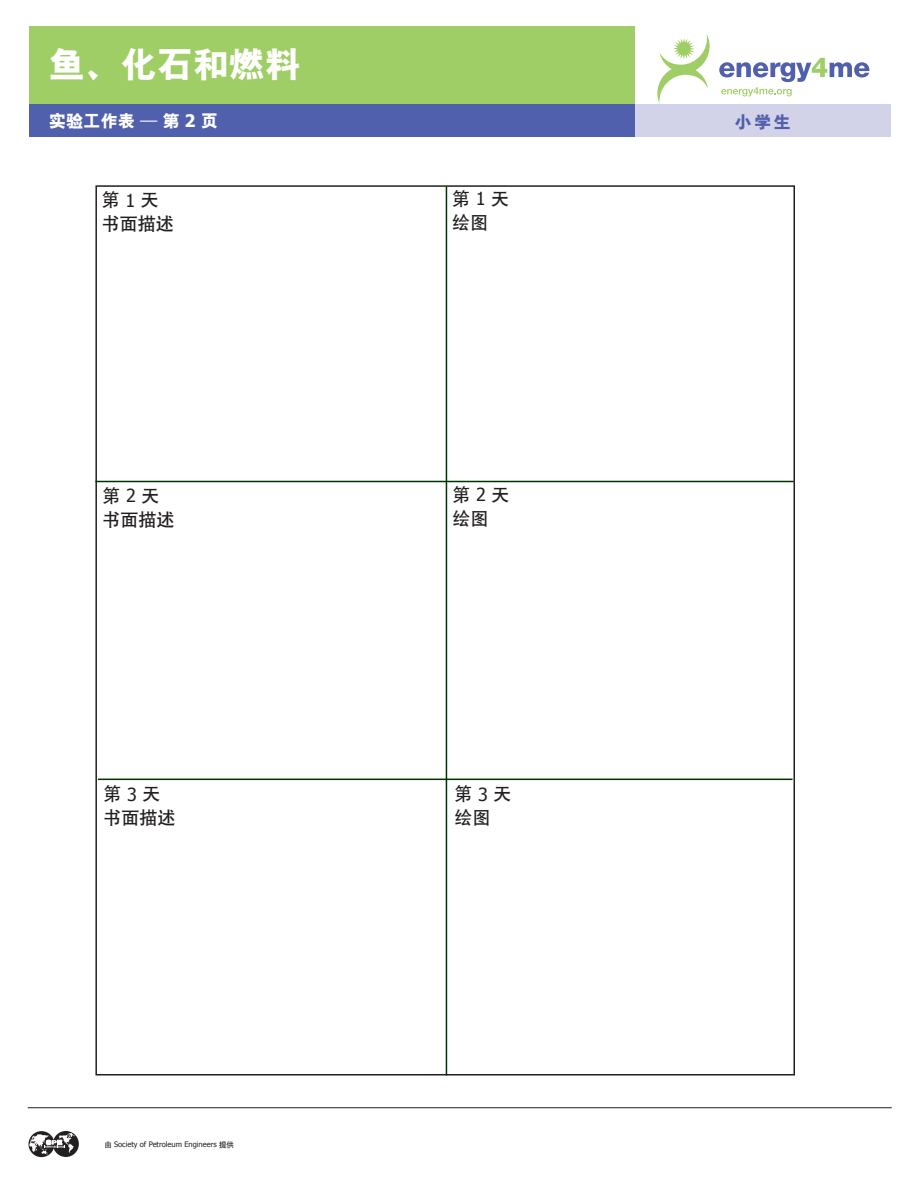
<style>
.page{position:relative;width:918px;height:1188px;background:#fff}
.page>*{position:absolute;margin:0;border:0;box-sizing:border-box;transform-origin:0 0}
.t1{font:36px "H Yb 9 gj";color:#fff}
.t2{font:18px/24px "H Yb 1 gj";color:#231f20}
.t3{font:17.25px "H Yb 9 gj";color:#fff}
.t4{font:17.25px "H Yb 9 gj";color:#5060ac}
.t5{font:7.5px "Tahoma";color:#231f20}
.s1{font-family:"Tahoma";font-weight:700}
.s2{font-family:"Tahoma"}
.s3{font-family:"H Yb 1 gj"}
</style>
<div class="page">
<div style="left:635px;top:104px;width:256px;height:33px;background:#d2d3e9"></div>
<div style="left:29px;top:27px;width:606px;height:77px;background:#9fce66"></div>
<div style="left:29px;top:104px;width:606px;height:33px;background:#5060ac"></div>
<svg style="left:28px;top:1131px;width:26px;height:26px"></svg>
<div style="left:53px;top:1131px;width:26px;height:26px;background:#231f20;border-radius:50%"></div>
<svg style="left:29px;top:1133px;width:46px;height:22px"></svg>
<hr style="left:28px;top:1107px;width:864px;height:1px;background:#231f20">
<hr style="left:446px;top:187px;width:1px;height:888px;background:#003200">
<hr style="left:95px;top:481px;width:699px;height:1px;background:#003200">
<hr style="left:98px;top:779px;width:695px;height:1px;background:#003200">
<svg style="left:657px;top:34px;width:213px;height:69px"></svg>
<h1 class="t1" style="left:49px;top:47px;width:253px">鱼、化石和燃料</h1>
<p class="t3" style="left:49px;top:112px;width:171px">实验工作表 — 第 <span class="s1">2</span> 页</p>
<p class="t4" style="left:735px;top:113px;width:58px">小学生</p>
<p class="t2" style="left:102px;top:188px;width:73px">第 <span class="s2">1</span> 天书面描述</p>
<p class="t2" style="left:102px;top:484px;width:73px">第 <span class="s2">2</span> 天书面描述</p>
<p class="t2" style="left:104px;top:782px;width:73px">第 <span class="s2">3</span> 天书面描述</p>
<p class="t5" style="left:105px;top:1141px;width:131px"><span class="s3">由</span> Society of Petroleum Engineers <span class="s3">提供</span></p>
<p class="t2" style="left:452px;top:186px;width:59px">第 <span class="s2">1</span> 天绘图</p>
<p class="t2" style="left:453px;top:483px;width:59px">第 <span class="s2">2</span> 天绘图</p>
<p class="t2" style="left:455px;top:782px;width:59px">第 <span class="s2">3</span> 天绘图</p>
</div>
